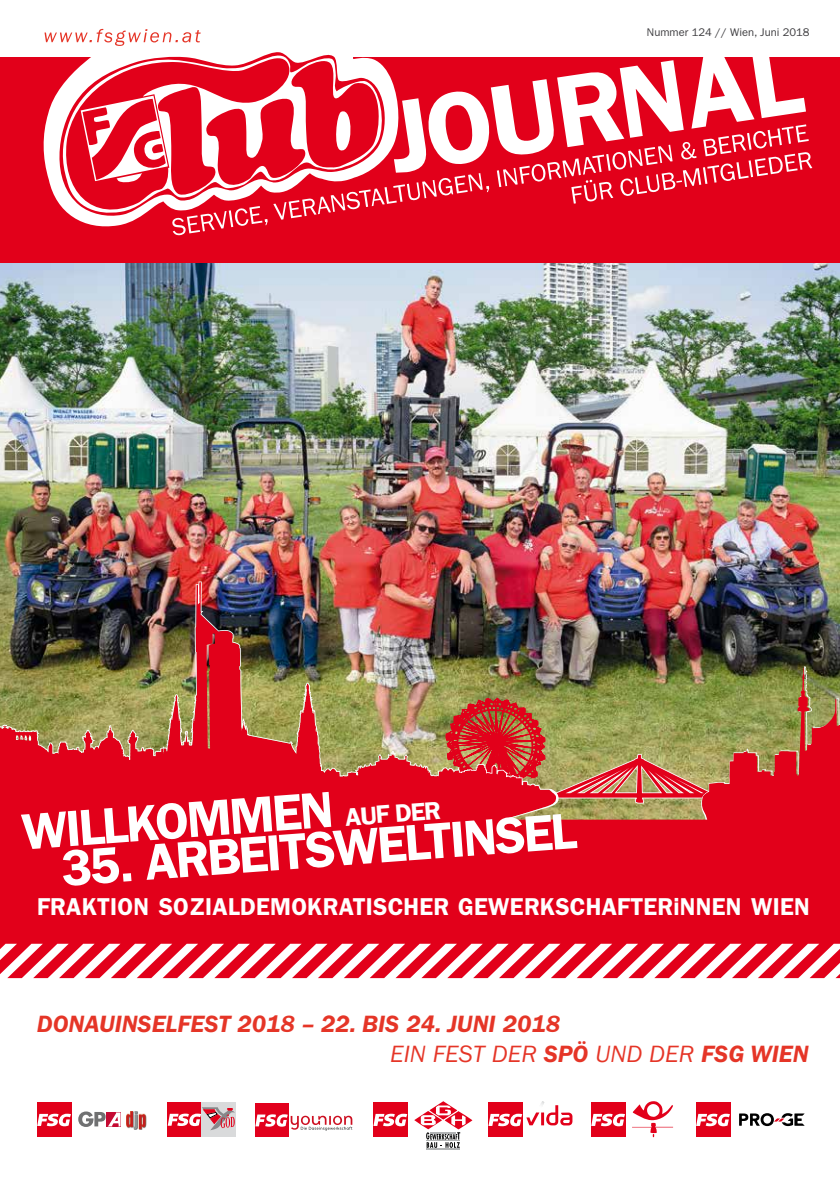
<style>
.page{position:relative;width:840px;height:1191px;background:#fff}
.page>*{position:absolute;margin:0;border:0;box-sizing:border-box;transform-origin:0 0}
.t1{font:600 51px "ITC Franklin Gothic Std";color:#fff}
.t2{font:600 24.6px "ITC Franklin Gothic Std";letter-spacing:.01em;color:#fff}
.t3{font:italic 600 24.4px/30px "ITC Franklin Gothic Std";color:#e53527}
.t4{font:11.2px "ITC Franklin Gothic Std";color:#3e3d40}
.s1{font-size:25.2px}
.s2{font-weight:400}
</style>
<div class="page">
<img style="left:0;top:263px;width:839px;height:887px">
<img style="left:0;top:581px;width:559px;height:238px">
<img style="left:445px;top:666px;width:394px;height:153px">
<svg style="left:0;top:819px;width:839px;height:159px;background:#e4182f"></svg>
<div style="left:488px;top:1102px;width:34px;height:34px;background:#e2001a"></div>
<svg style="left:488px;top:1101px;width:84px;height:25px"></svg>
<div style="left:37px;top:1102px;width:34px;height:34px;background:#e2001a"></div>
<svg style="left:37px;top:1113px;width:34px;height:13px"></svg>
<svg style="left:78px;top:1111px;width:42px;height:16px"></svg>
<img style="left:126px;top:1111px;width:20px;height:18px">
<div style="left:373px;top:1102px;width:34px;height:34px;background:#e2001a"></div>
<svg style="left:373px;top:1113px;width:34px;height:13px"></svg>
<hr style="left:426px;top:1148px;width:33px;height:1px;background:#b1b3b4">
<svg style="left:414px;top:1101px;width:58px;height:46px"></svg>
<div style="left:590px;top:1102px;width:35px;height:34px;background:#e2001a"></div>
<svg style="left:591px;top:1113px;width:33px;height:13px"></svg>
<svg style="left:631px;top:1100px;width:41px;height:37px"></svg>
<div style="left:254px;top:1103px;width:34px;height:34px;background:#e2001d"></div>
<svg style="left:255px;top:1114px;width:97px;height:16px"></svg>
<div style="left:167px;top:1102px;width:34px;height:34px;background:#e2001a"></div>
<div style="left:201px;top:1102px;width:34px;height:34px;background:#d9dadb"></div>
<svg style="left:168px;top:1107px;width:67px;height:23px"></svg>
<div style="left:695px;top:1102px;width:34px;height:34px;background:#e2001a"></div>
<svg style="left:695px;top:1113px;width:34px;height:13px"></svg>
<svg style="left:738px;top:1113px;width:66px;height:13px"></svg>
<div style="left:0;top:57px;width:839px;height:206px;background:#e2001a"></div>
<svg style="left:43px;top:28px;width:350px;height:199px"></svg>
<svg style="left:50px;top:44px;width:340px;height:174px;fill:#fff"></svg>
<svg style="left:61px;top:49px;width:235px;height:175px;fill:#fff"></svg>
<svg style="left:81px;top:55px;width:303px;height:144px"></svg>
<svg style="left:172px;top:124px;width:636px;height:112px"></svg>
<svg style="left:393px;top:57px;width:412px;height:116px"></svg>
<svg style="left:44px;top:29px;width:156px;height:17px"></svg>
<p class="t4" style="left:646px;top:26px;width:164px">Nummer 124 // Wien, Juni 2018</p>
<h1 class="t1" style="left:20px;top:801px;width:420px;rotate:-4deg">WILLKOMMEN <span class="s1">AUF DER</span></h1>
<h1 class="t1" style="left:59px;top:837px;width:517px;rotate:-4deg">35. ARBEITSWELTINSEL</h1>
<p class="t2" style="left:37px;top:892px;width:773px">FRAKTION SOZIALDEMOKRATISCHER GEWERKSCHAFTERiNNEN WIEN</p>
<p class="t3" style="left:390px;top:1009px;width:420px;text-indent:-353px">DONAUINSELFEST 2018 – 22. BIS 24. JUNI 2018<br><span class="s2">EIN FEST DER</span> SPÖ <span class="s2">UND DER</span> FSG WIEN</p>
</div>
